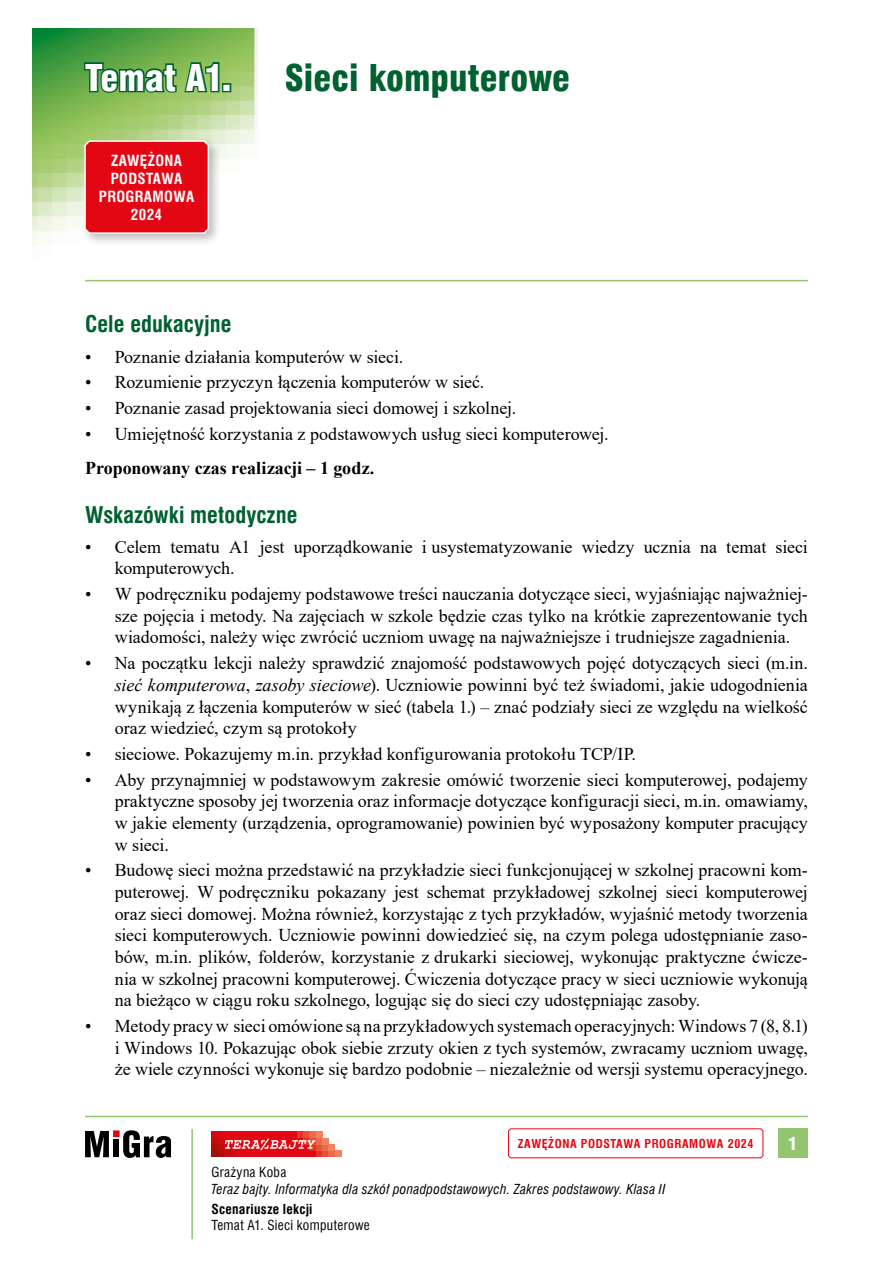
<style>
.page{position:relative;width:893px;height:1263px;background:#fff}
.page>*{position:absolute;margin:0;border:0;box-sizing:border-box;transform-origin:0 0}
.t1{font:36px "Swis 721 Blk Cn EUX";color:#006130}
.t2{font:36px "Swis 721 Blk Cn EUX";color:#fff}
.t3{font:700 22.5px "Swis 721 Cn EUX";letter-spacing:.005em;color:#006130}
.t4{font:18px/21.6px "Times New Roman";letter-spacing:-.005em;color:#000;text-align:justify}
.t5{font:700 18px "Times New Roman";color:#000}
.t6{font:900 18px "Switzerland Cond";color:#fff}
.t7{font:700 15px/18px "Swis 721 Cn EUX";letter-spacing:.025em;color:#fff;text-align:center}
.t8{font:italic 13.5px "Swis 721 Cn EUX";letter-spacing:.02em;color:#000}
.t9{font:13.5px "Swis 721 Cn EUX";letter-spacing:.025em;color:#000}
.t10{font:700 13.5px "Swis 721 Cn EUX";letter-spacing:.02em;color:#000}
.t11{font:700 12px "Swis 721 Cn EUX";letter-spacing:.05em;color:#e30613}
.s1{font-style:italic}
</style>
<div class="page">
<img style="left:32px;top:28px;width:226px;height:254px">
<hr style="left:85px;top:1116px;width:723px;height:1px;background:#92c56e">
<div style="left:778px;top:1128px;width:30px;height:30px;background:#92c56e"></div>
<svg style="left:85px;top:1130px;width:86px;height:28px"></svg>
<div style="left:211px;top:1132px;width:7px;height:6px;background:#d20a11"></div>
<div style="left:211px;top:1138px;width:7px;height:6px;background:#c00d0e"></div>
<div style="left:211px;top:1144px;width:7px;height:7px;background:#ae0f0a"></div>
<div style="left:211px;top:1151px;width:7px;height:6px;background:#9c1006"></div>
<div style="left:322px;top:1151px;width:7px;height:6px;background:#e94f35"></div>
<div style="left:322px;top:1144px;width:7px;height:7px;background:#ed694b"></div>
<svg style="left:329px;top:1151px;width:12px;height:6px"></svg>
<div style="left:329px;top:1144px;width:6px;height:7px;background:#f08262"></div>
<div style="left:322px;top:1138px;width:7px;height:6px;background:#f08262"></div>
<svg style="left:218px;top:1132px;width:104px;height:25px;background:#e43238"></svg>
<hr style="left:191px;top:1129px;width:2px;height:110px;background:#92c56e">
<svg style="left:508px;top:1128px;width:256px;height:30px"></svg>
<hr style="left:85px;top:280px;width:723px;height:1px;background:#92c56e">
<svg style="left:82px;top:49px;width:139px;height:46px;background:#509845"></svg>
<div style="left:222px;top:83px;width:9px;height:9px;border:3px solid #006130"></div>
<div style="left:80px;top:137px;width:142px;height:109px;background:#000;opacity:.25"></div>
<svg style="left:84px;top:139px;width:126px;height:96px;background:#e31a25"></svg>
<h1 class="t2" style="left:85px;top:55px;width:148px">Temat A1.</h1>
<h1 class="t1" style="left:285px;top:55px;width:287px">Sieci komputerowe</h1>
<p class="t7" style="left:99px;top:152px;width:97px">ZAWĘŻONA<br>PODSTAWA<br>PROGRAMOWA<br>2024</p>
<p class="t3" style="left:85px;top:311px;width:148px">Cele edukacyjne</p>
<p class="t4" style="left:85px;top:345px;width:320px">• Poznanie działania komputerów w sieci.</p>
<p class="t4" style="left:85px;top:371px;width:401px">• Rozumienie przyczyn łączenia komputerów w sieć.</p>
<p class="t4" style="left:85px;top:397px;width:433px">• Poznanie zasad projektowania sieci domowej i szkolnej.</p>
<p class="t4" style="left:85px;top:423px;width:525px">• Umiejętność korzystania z podstawowych usług sieci komputerowej.</p>
<p class="t5" style="left:85px;top:455px;width:291px">Proponowany czas realizacji – 1 godz.</p>
<p class="t3" style="left:85px;top:501px;width:214px">Wskazówki metodyczne</p>
<p class="t4" style="left:115px;top:535px;width:695px;text-indent:-30px">• Celem tematu A1 jest uporządkowanie i usystematyzowanie wiedzy ucznia na temat sieci komputerowych.</p>
<p class="t4" style="left:115px;top:583px;width:695px;text-indent:-30px">• W podręczniku podajemy podstawowe treści nauczania dotyczące sieci, wyjaśniając najważniej&shy;sze pojęcia i metody. Na zajęciach w szkole będzie czas tylko na krótkie zaprezentowanie tych wiadomości, należy więc zwrócić uczniom uwagę na najważniejsze i trudniejsze zagadnienia.</p>
<p class="t4" style="left:115px;top:652px;width:695px;text-indent:-30px">• Na początku lekcji należy sprawdzić znajomość podstawowych pojęć dotyczących sieci (m.in. <span class="s1">sieć komputerowa</span>, <span class="s1">zasoby sieciowe</span>). Uczniowie powinni być też świadomi, jakie udogodnienia wynikają z łączenia komputerów w sieć (tabela 1.) – znać podziały sieci ze względu na wielkość oraz wiedzieć, czym są protokoły</p>
<p class="t4" style="left:85px;top:742px;width:553px">• sieciowe. Pokazujemy m.in. przykład konfigurowania protokołu TCP/IP.</p>
<p class="t4" style="left:115px;top:768px;width:695px;text-indent:-30px">• Aby przynajmniej w podstawowym zakresie omówić tworzenie sieci komputerowej, podajemy praktyczne sposoby jej tworzenia oraz informacje dotyczące konfiguracji sieci, m.in. omawiamy, w jakie elementy (urządzenia, oprogramowanie) powinien być wyposażony komputer pracujący w sieci.</p>
<p class="t4" style="left:115px;top:859px;width:695px;text-indent:-30px">• Budowę sieci można przedstawić na przykładzie sieci funkcjonującej w szkolnej pracowni kom&shy;puterowej. W podręczniku pokazany jest schemat przykładowej szkolnej sieci komputerowej oraz sieci domowej. Można również, korzystając z tych przykładów, wyjaśnić metody tworzenia sieci komputerowych. Uczniowie powinni dowiedzieć się, na czym polega udostępnianie zaso&shy;bów, m.in. plików, folderów, korzystanie z drukarki sieciowej, wykonując praktyczne ćwicze&shy;nia w szkolnej pracowni komputerowej. Ćwiczenia dotyczące pracy w sieci uczniowie wykonują na bieżąco w ciągu roku szkolnego, logując się do sieci czy udostępniając zasoby.</p>
<p class="t4" style="left:115px;top:1014px;width:695px;text-indent:-30px">• Metody pracy w sieci omówione są na przykładowych systemach operacyjnych:Windows 7 (8, 8.1) i Windows 10. Pokazując obok siebie zrzuty okien z tych systemów, zwracamy uczniom uwagę, że wiele czynności wykonuje się bardzo podobnie – niezależnie od wersji systemu operacyjnego.</p>
<p class="t11" style="left:518px;top:1136px;width:237px">ZAWĘŻONA PODSTAWA PROGRAMOWA 2024</p>
<p class="t9" style="left:211px;top:1163px;width:77px">Grażyna Koba</p>
<p class="t8" style="left:211px;top:1180px;width:456px">Teraz bajty. Informatyka dla szkół ponadpodstawowych. Zakres podstawowy. Klasa II</p>
<p class="t10" style="left:211px;top:1201px;width:103px">Scenariusze lekcji</p>
<p class="t9" style="left:211px;top:1216px;width:160px">Temat A1. Sieci komputerowe</p>
<p class="t6" style="left:788px;top:1132px;width:10px">1</p>
</div>
